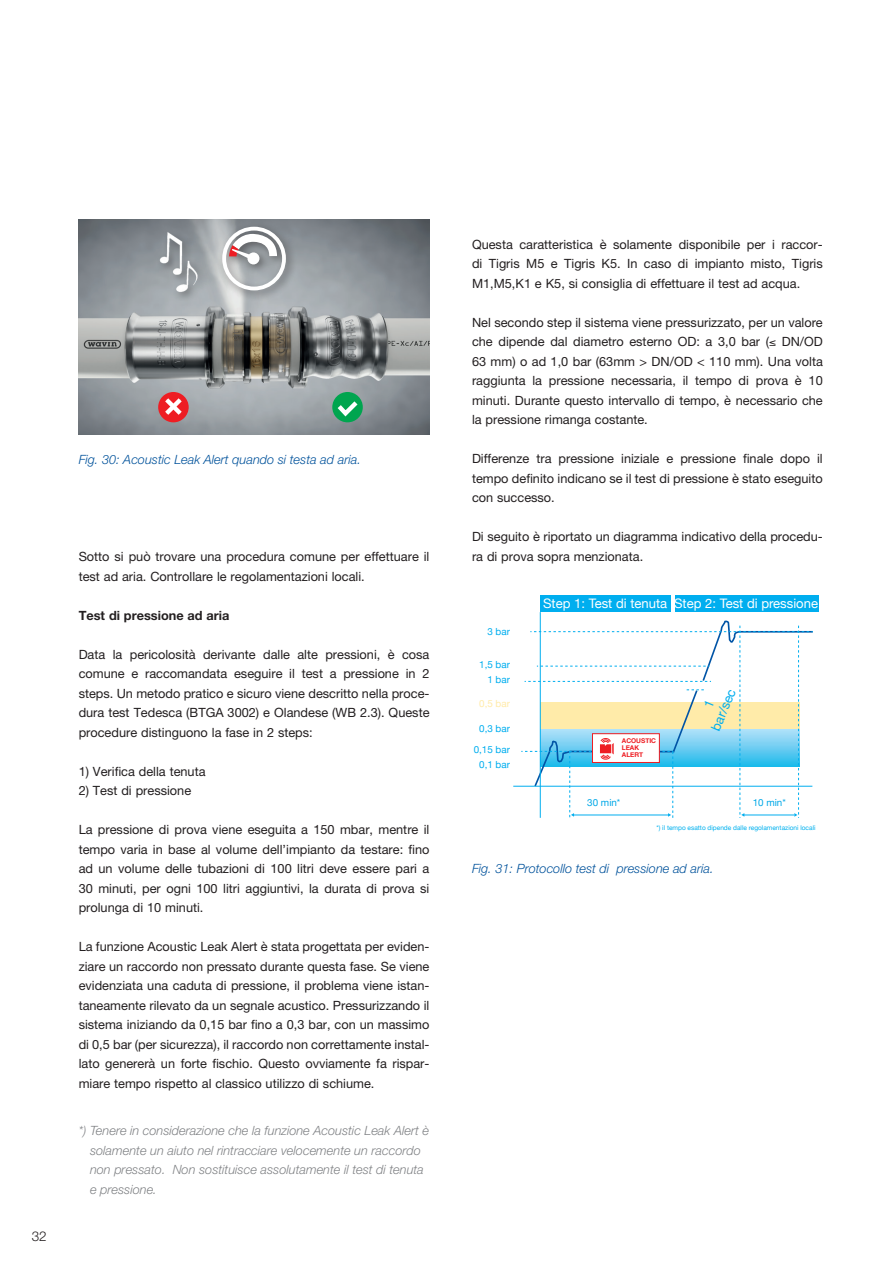
<style>
.page{position:relative;width:893px;height:1263px;background:#fff}
.page>*{position:absolute;margin:0;border:0;box-sizing:border-box;transform-origin:0 0}
.t1{font:300 13.5px "Helvetica Neue";color:#231f20}
.t2{font:13.05px "Helvetica Neue";color:#fff}
.t3{font:13.05px/15.8px "Helvetica Neue";color:#00aeef;text-align:center}
.t4{font:12.75px/19.5px "Helvetica Neue";color:#231f20;text-align:justify}
.t5{font:italic 300 12.75px/19.5px "Helvetica Neue LT Pro";color:#808285}
.t6{font:italic 300 12.75px "Helvetica Neue LT Pro";color:#01529b}
.t7{font:700 12.75px "Helvetica Neue";color:#231f20}
.t8{font:9.75px/14.7px "Helvetica Neue";color:#00aeef;text-align:right}
.t9{font:9.75px "Helvetica Neue";color:#00a8e7}
.t10{font:9.75px "Helvetica Neue";color:#ffeba9}
.t11{font:6.6px "Helvetica Neue";color:#00b1ef}
.t12{font:700 6.6px/7.4px "Helvetica Neue";color:#ee1d23}
</style>
<div class="page">
<div style="left:540px;top:596px;width:130px;height:16px;background:#00aeef"></div>
<div style="left:675px;top:596px;width:143px;height:16px;background:#00aeef"></div>
<hr style="left:540px;top:612px;width:1px;height:206px;background:#00aeef">
<hr style="left:513px;top:786px;width:299px;height:1px;background:#00aeef">
<svg style="left:521px;top:620px;width:292px;height:198px"></svg>
<img style="left:79px;top:220px;width:350px;height:214px">
<div style="left:218px;top:222px;width:79px;height:79px;background:#231f20;opacity:.5"></div>
<svg style="left:229px;top:233px;width:48px;height:31px"></svg>
<div style="left:222px;top:227px;width:64px;height:63px;border:4px solid #fff;border-radius:50%"></div>
<div style="left:156px;top:229px;width:52px;height:73px;background:#231f20;opacity:.5"></div>
<img style="left:160px;top:231px;width:40px;height:63px">
<div style="left:158px;top:392px;width:31px;height:30px;background:#ee1d23;border-radius:50%"></div>
<svg style="left:161px;top:394px;width:25px;height:25px"></svg>
<div style="left:332px;top:392px;width:31px;height:30px;background:#00a54f;border-radius:50%"></div>
<svg style="left:333px;top:397px;width:29px;height:23px"></svg>
<p class="t6" style="left:79px;top:451px;width:284px">Fig. 30: Acoustic Leak Alert quando si testa ad aria.</p>
<p class="t1" style="left:32px;top:1227px;width:16px">32</p>
<p class="t4" style="left:79px;top:547px;width:352px">Sotto si può trovare una procedura comune per effettuare il test ad aria. Controllare le regolamentazioni locali.</p>
<p class="t7" style="left:79px;top:607px;width:152px">Test di pressione ad aria</p>
<p class="t4" style="left:79px;top:644px;width:352px">Data la pericolosità derivante dalle alte pressioni, è cosa comune e raccomandata eseguire il test a pressione in 2 steps. Un metodo pratico e sicuro viene descritto nella proce&shy;dura test Tedesca (BTGA 3002) e Olandese (WB 2.3). Queste procedure distinguono la fase in 2 steps:</p>
<p class="t4" style="left:79px;top:761px;width:128px">1) Verifica della tenuta</p>
<p class="t4" style="left:79px;top:781px;width:114px">2) Test di pressione</p>
<p class="t4" style="left:79px;top:820px;width:352px">La pressione di prova viene eseguita a 150 mbar, mentre il tempo varia in base al volume dell’impianto da testare: fino ad un volume delle tubazioni di 100 litri deve essere pari a 30 minuti, per ogni 100 litri aggiuntivi, la durata di prova si prolunga di 10 minuti.</p>
<p class="t4" style="left:79px;top:937px;width:352px">La funzione Acoustic Leak Alert è stata progettata per eviden&shy;ziare un raccordo non pressato durante questa fase. Se viene evidenziata una caduta di pressione, il problema viene istan&shy;taneamente rilevato da un segnale acustico. Pressurizzando il sistema iniziando da 0,15 bar fino a 0,3 bar, con un massimo di 0,5 bar (per sicurezza), il raccordo non correttamente instal&shy;lato genererà un forte fischio. Questo ovviamente fa rispar&shy;miare tempo rispetto al classico utilizzo di schiume.</p>
<p class="t5" style="left:90px;top:1120px;width:340px;text-indent:-11px">*) Tenere in considerazione che la funzione Acoustic Leak Alert è solamente un aiuto nel rintracciare velocemente un raccordo non pressato. Non sostituisce assolutamente il test di tenuta e pressione.</p>
<p class="t4" style="left:472px;top:234px;width:352px">Questa caratteristica è solamente disponibile per i raccor&shy;di Tigris M5 e Tigris K5. In caso di impianto misto, Tigris M1,M5,K1 e K5, si consiglia di effettuare il test ad acqua.</p>
<p class="t4" style="left:472px;top:312px;width:352px">Nel secondo step il sistema viene pressurizzato, per un valore che dipende dal diametro esterno OD: a 3,0 bar (≤ DN/OD 63 mm) o ad 1,0 bar (63mm &gt; DN/OD &lt; 110 mm). Una volta raggiunta la pressione necessaria, il tempo di prova è 10 minuti. Durante questo intervallo di tempo, è necessario che la pressione rimanga costante.</p>
<p class="t4" style="left:472px;top:449px;width:352px">Differenze tra pressione iniziale e pressione finale dopo il tempo definito indicano se il test di pressione è stato eseguito con successo.</p>
<p class="t4" style="left:472px;top:527px;width:352px">Di seguito è riportato un diagramma indicativo della procedu&shy;ra di prova sopra menzionata.</p>
<p class="t2" style="left:543px;top:594px;width:126px">Step 1: Test di tenuta</p>
<p class="t2" style="left:674px;top:594px;width:145px">Step 2: Test di pressione</p>
<p class="t8" style="left:487px;top:625px;width:24px">3 bar</p>
<p class="t8" style="left:479px;top:657px;width:32px">1,5 bar<br>1 bar</p>
<p class="t10" style="left:479px;top:696px;width:32px">0,5 bar</p>
<p class="t8" style="left:474px;top:718px;width:38px;line-height:21.3px;text-align:center">0,3 bar<br>0,15 bar</p>
<p class="t8" style="left:479px;top:757px;width:32px">0,1 bar</p>
<p class="t12" style="left:622px;top:737px;width:36px">ACOUSTIC<br>LEAK<br>ALERT</p>
<p class="t3" style="left:694px;top:721px;width:46px;rotate:-67deg">1 bar/sec</p>
<p class="t9" style="left:587px;top:796px;width:35px">30 min*</p>
<p class="t9" style="left:753px;top:796px;width:35px">10 min*</p>
<p class="t11" style="left:656px;top:822px;width:161px">*) il tempo esatto dipende dalle regolamentazioni locali</p>
<p class="t6" style="left:472px;top:861px;width:243px">Fig. 31: Protocollo test di pressione ad aria.</p>
</div>
